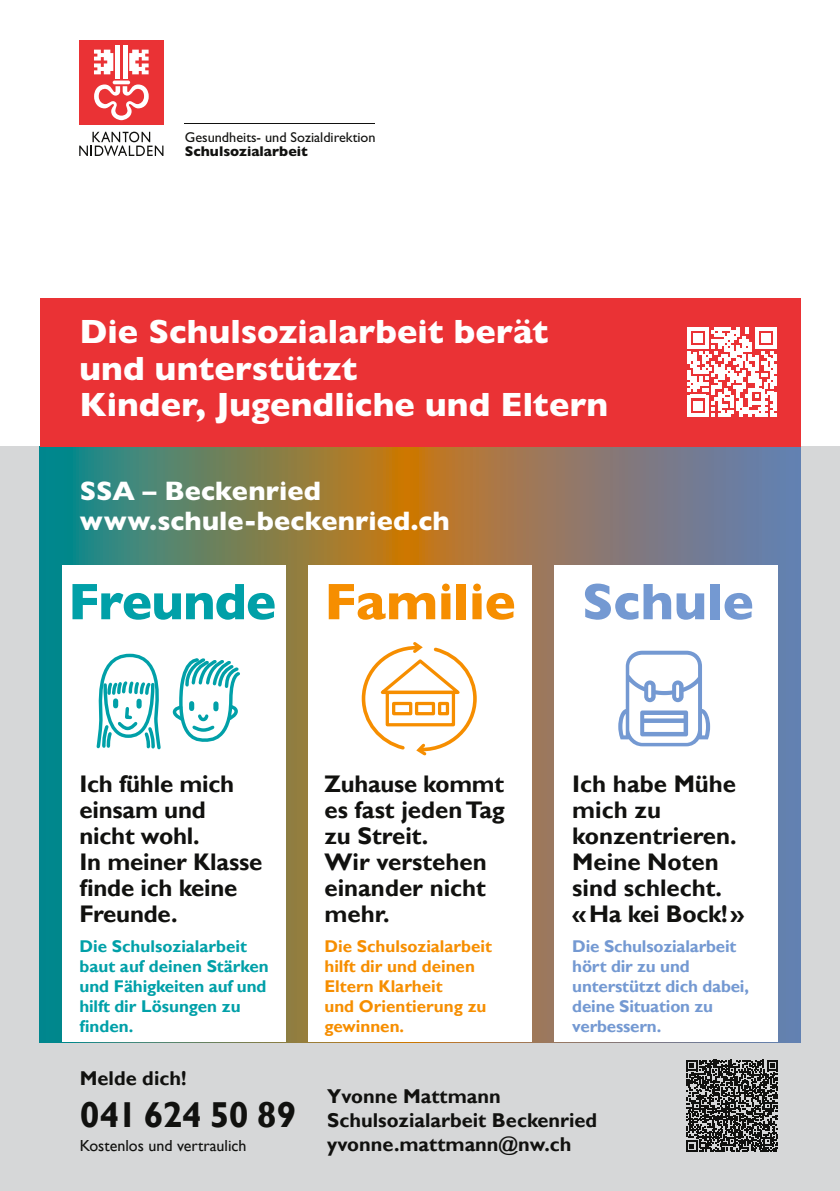
<style>
.page{position:relative;width:840px;height:1191px;background:#fff}
.page>*{position:absolute;margin:0;border:0;box-sizing:border-box;transform-origin:0 0}
.t1{font:800 52px "Gill Sans MT Pro";letter-spacing:-.01em;color:#00a0a8}
.t2{font:800 52px "Gill Sans MT Pro";color:#7499d2}
.Grundtext{font:700 36px "Gill Sans";letter-spacing:-.025em;color:#11110f}
.t3{font:800 34px/36.4px "Gill Sans MT Pro";letter-spacing:.005em;color:#fff}
.untertitel_schwarz{font:800 27px "Gill Sans MT Pro";letter-spacing:.005em;color:#fff}
.t4{font:700 24px/26px "Gill Sans";color:#11110f}
.Grundtext-2{font:700 20px "Gill Sans";color:#11110f}
.t5{font:700 17px/20px "Gill Sans";color:#00a0a8}
.t6{font:700 17px/20px "Gill Sans";letter-spacing:-.01em;color:#7499d2}
.t7{font:700 17px/20px "Gill Sans";color:#f68e00}
.Grundtext-3{font:16px "Gill Sans";color:#11110f}
.t8{font:14.2px "Gill Sans";color:#11110f}
.t9{font:700 14.2px "Gill Sans";color:#11110f}
.s1{color:#f68e00}
</style>
<div class="page">
<div style="left:0;top:446px;width:839px;height:745px;background:#d6d7d8"></div>
<svg style="left:40px;top:446px;width:759px;height:596px;background:#757f6a"></svg>
<div style="left:40px;top:298px;width:759px;height:148px;background:#ea3235"></div>
<div style="left:79px;top:40px;width:84px;height:84px;background:#ea3235"></div>
<hr style="left:123px;top:45px;width:4px;height:34px;background:#fff">
<div style="left:115px;top:45px;width:5px;height:34px;background:#fff"></div>
<hr style="left:113px;top:81px;width:17px;height:3px;background:#fff;border-radius:2px">
<svg style="left:94px;top:50px;width:19px;height:24px"></svg>
<svg style="left:129px;top:50px;width:19px;height:24px"></svg>
<svg style="left:94px;top:84px;width:55px;height:36px"></svg>
<svg style="left:79px;top:132px;width:84px;height:24px"></svg>
<hr style="left:184px;top:124px;width:190px;height:1px;background:#11110f">
<div style="left:308px;top:566px;width:223px;height:476px;background:#fff"></div>
<div style="left:554px;top:566px;width:223px;height:476px;background:#fff"></div>
<div style="left:62px;top:566px;width:223px;height:476px;background:#fff"></div>
<svg style="left:96px;top:653px;width:144px;height:97px"></svg>
<svg style="left:361px;top:642px;width:116px;height:114px"></svg>
<svg style="left:618px;top:650px;width:91px;height:96px"></svg>
<svg style="left:686px;top:1059px;width:91px;height:92px"></svg>
<svg style="left:687px;top:327px;width:89px;height:89px"></svg>
<p class="t8" style="left:185px;top:129px;width:192px">Gesundheits- und Sozialdirektion</p>
<p class="t9" style="left:185px;top:140px;width:124px">Schulsozialarbeit</p>
<h3 class="t3" style="left:79px;top:313px;width:530px">Die Schulsozialarbeit berät und unterstützt<br>Kinder, Jugendliche und Eltern</h3>
<p class="untertitel_schwarz" style="left:80px;top:475px;width:242px">SSA – Beckenried</p>
<p class="untertitel_schwarz" style="left:80px;top:504px;width:371px">www.schule-beckenried.ch</p>
<h1 class="t1" style="left:68px;top:571px;width:448px">Freunde <span class="s1">Familie</span></h1>
<h1 class="t2" style="left:581px;top:571px;width:173px">Schule</h1>
<p class="t4" style="left:79px;top:771px;width:184px">Ich fühle mich einsam und nicht wohl.<br>In meiner Klasse finde ich keine<br>Freunde.</p>
<p class="t5" style="left:79px;top:937px;width:191px">Die Schulsozialarbeit baut auf deinen Stärken und Fähigkeiten auf und hilft dir Lösungen zu finden.</p>
<p class="Grundtext-2" style="left:80px;top:1066px;width:108px">Melde dich!</p>
<p class="Grundtext" style="left:80px;top:1093px;width:218px">041 624 50 89</p>
<p class="Grundtext-3" style="left:80px;top:1136px;width:168px">Kostenlos und vertraulich</p>
<p class="t4" style="left:324px;top:771px;width:182px">Zuhause kommt es fast jeden Tag zu Streit.<br>Wir verstehen einander nicht mehr.</p>
<p class="t7" style="left:324px;top:937px;width:169px">Die Schulsozialarbeit hilft dir und deinen<br>Eltern Klarheit<br>und Orientierung zu gewinnen.</p>
<p class="t4" style="left:572px;top:771px;width:174px">Ich habe Mühe mich zu konzentrieren.<br>Meine Noten sind schlecht. «Ha kei Bock!»</p>
<p class="t6" style="left:572px;top:937px;width:178px">Die Schulsozialarbeit hört dir zu und unterstützt dich dabei, deine Situation zu verbessern.</p>
<p class="Grundtext-2" style="left:327px;top:1084px;width:175px">Yvonne Mattmann</p>
<p class="Grundtext-2" style="left:327px;top:1108px;width:271px">Schulsozialarbeit Beckenried</p>
<p class="Grundtext-2" style="left:327px;top:1132px;width:245px">yvonne.mattmann@nw.ch</p>
</div>
